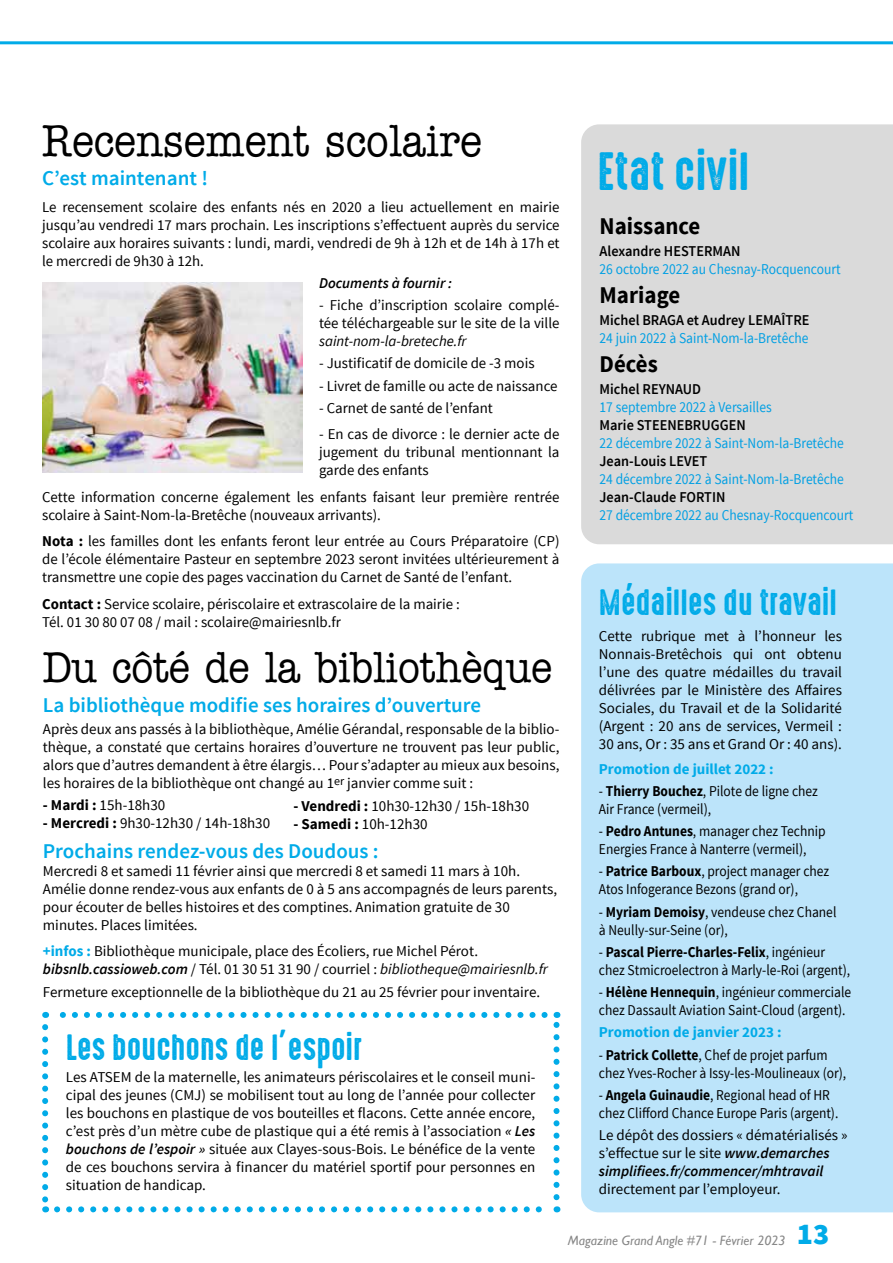
<style>
.page{position:relative;width:893px;height:1263px;background:#fff}
.page>*{position:absolute;margin:0;border:0;box-sizing:border-box;transform-origin:0 0}
.t1{font:48.45px "High Voltage Rough";color:#01abe8}
.t2{font:500 45px "American Typewriter Std";color:#000;scale:.9 1}
.t3{font:500 43.5px "American Typewriter Std";color:#000;scale:.9 1}
.t4{font:33px "High Voltage Rough";color:#01abe8}
.t5{font:900 30px "Source Sans Pro";color:#01abe8}
.t6{font:700 24px "Source Sans Pro";color:#000;scale:.95 1}
.t7{font:600 21px "Source Sans Pro";color:#01abe8}
.t8{font:15px/18px "Source Sans Pro";color:#000;text-align:justify}
.t9{font:15px/18px "Source Sans Pro";color:#000;scale:.9 1}
.t10{font:15px "Source Sans Pro";color:#009fe3;scale:.9 1}
.t11{font:600 15px "Source Sans Pro";color:#000;scale:.95 1}
.t12{font:700 15px "Source Sans Pro";color:#01abe8}
.t13{font:italic 15px "Source Sans Pro";color:#000}
.t14{font:italic 600 15px "Source Sans Pro";color:#000}
.t15{font:italic 13.5px "Gill Sans";color:#878787}
.s1{font-weight:700}
.s2{font-weight:700;color:#01abe8}
.s3{font-weight:600;font-style:italic}
.s4{font-style:italic}
</style>
<div class="page">
<hr style="left:0;top:41px;width:893px;height:3px;background:#01abe8">
<div style="left:581px;top:124px;width:312px;height:420px;background:#dadada"></div>
<div style="left:581px;top:563px;width:312px;height:649px;background:#bce4fa"></div>
<svg style="left:42px;top:1027px;width:6px;height:185px"></svg>
<svg style="left:57px;top:1206px;width:500px;height:6px"></svg>
<svg style="left:553px;top:1012px;width:6px;height:185px"></svg>
<svg style="left:45px;top:1012px;width:500px;height:6px"></svg>
<img style="left:42px;top:282px;width:260px;height:190px">
<h2 class="t2" style="left:42px;top:115px;width:490px">Recensement scolaire</h2>
<h3 class="t7" style="left:42px;top:165px;width:167px">C’est maintenant !</h3>
<p class="t8" style="left:42px;top:198px;width:519px">Le recensement scolaire des enfants nés en 2020 a lieu actuellement en mairie jusqu’au vendredi 17 mars prochain. Les inscriptions s’effectuent auprès du service scolaire aux horaires suivants : lundi, mardi, vendredi de 9h à 12h et de 14h à 17h et le mercredi de 9h30 à 12h.</p>
<p class="t14" style="left:319px;top:273px;width:135px">Documents à fournir :</p>
<p class="t8" style="left:319px;top:296px;width:242px">- Fiche d’inscription scolaire complé&shy;tée téléchargeable sur le site de la ville</p>
<p class="t13" style="left:319px;top:332px;width:149px">saint-nom-la-breteche.fr</p>
<p class="t8" style="left:319px;top:355px;width:217px">- Justificatif de domicile de -3 mois</p>
<p class="t8" style="left:319px;top:377px;width:240px">- Livret de famille ou acte de naissance</p>
<p class="t8" style="left:319px;top:399px;width:175px">- Carnet de santé de l’enfant</p>
<p class="t8" style="left:319px;top:426px;width:242px">- En cas de divorce : le dernier acte de jugement du tribunal mentionnant la garde des enfants</p>
<p class="t8" style="left:42px;top:488px;width:519px">Cette information concerne également les enfants faisant leur première rentrée scolaire à Saint-Nom-la-Bretêche (nouveaux arrivants).</p>
<p class="t8" style="left:42px;top:533px;width:519px"><span class="s1">Nota :</span> les familles dont les enfants feront leur entrée au Cours Préparatoire (CP) de l’école élémentaire Pasteur en septembre 2023 seront invitées ultérieurement à transmettre une copie des pages vaccination du Carnet de Santé de l’enfant.</p>
<p class="t8" style="left:42px;top:595px;width:419px"><span class="s1">Contact :</span> Service scolaire, périscolaire et extrascolaire de la mairie :<br>Tél. 01 30 80 07 08 / mail : scolaire@mairiesnlb.fr</p>
<h3 class="t3" style="left:43px;top:643px;width:567px">Du côté de la bibliothèque</h3>
<h3 class="t7" style="left:43px;top:691px;width:440px">La bibliothèque modifie ses horaires d’ouverture</h3>
<p class="t8" style="left:43px;top:720px;width:518px">Après deux ans passés à la bibliothèque, Amélie Gérandal, responsable de la biblio&shy;thèque, a constaté que certains horaires d’ouverture ne trouvent pas leur public, alors que d’autres demandent à être élargis… Pour s’adapter au mieux aux besoins, les horaires de la bibliothèque ont changé au 1<sup>er</sup> janvier comme suit :</p>
<p class="t8" style="left:43px;top:796px;width:124px"><span class="s1">- Mardi :</span> 15h-18h30</p>
<p class="t8" style="left:43px;top:814px;width:229px"><span class="s1">- Mercredi :</span> 9h30-12h30 / 14h-18h30</p>
<h3 class="t7" style="left:43px;top:837px;width:337px">Prochains rendez-vous des Doudous :</h3>
<p class="t8" style="left:43px;top:862px;width:516px;text-align:left">Mercredi 8 et samedi 11 février ainsi que mercredi 8 et samedi 11 mars à 10h.<br>Amélie donne rendez-vous aux enfants de 0 à 5 ans accompagnés de leurs parents, pour écouter de belles histoires et des comptines. Animation gratuite de 30 minutes. Places limitées.</p>
<p class="t8" style="left:43px;top:942px;width:507px"><span class="s2">+infos :</span> Bibliothèque municipale, place des Écoliers, rue Michel Pérot. <span class="s3">bibsnlb.cassioweb.com</span> / Tél. 01 30 51 31 90 / courriel : <span class="s4">bibliotheque@mairiesnlb.fr</span></p>
<p class="t8" style="left:43px;top:983px;width:499px">Fermeture exceptionnelle de la bibliothèque du 21 au 25 février pour inventaire.</p>
<p class="t8" style="left:293px;top:797px;width:237px"><span class="s1">- Vendredi :</span> 10h30-12h30 / 15h-18h30</p>
<p class="t8" style="left:293px;top:815px;width:136px"><span class="s1">- Samedi :</span> 10h-12h30</p>
<h3 class="t4" style="left:66px;top:1029px;width:298px">Les bouchons de l’espoir</h3>
<p class="t8" style="left:66px;top:1068px;width:471px">Les ATSEM de la maternelle, les animateurs périscolaires et le conseil muni&shy;cipal des jeunes (CMJ) se mobilisent tout au long de l’année pour collecter les bouchons en plastique de vos bouteilles et flacons. Cette année encore, c’est près d’un mètre cube de plastique qui a été remis à l’association <span class="s3">« Les bouchons de l’espoir »</span> située aux Clayes-sous-Bois. Le bénéfice de la vente de ces bouchons servira à financer du matériel sportif pour personnes en situation de handicap.</p>
<h1 class="t1" style="left:597px;top:144px;width:154px">Etat civil</h1>
<h3 class="t6" style="left:600px;top:211px;width:108px">Naissance</h3>
<p class="t11" style="left:600px;top:242px;width:150px">Alexandre HESTERMAN</p>
<p class="t10" style="left:600px;top:260px;width:269px">26 octobre 2022 au Chesnay-Rocquencourt</p>
<h3 class="t6" style="left:600px;top:280px;width:86px">Mariage</h3>
<p class="t11" style="left:600px;top:311px;width:223px">Michel BRAGA et Audrey LEMAÎTRE</p>
<p class="t10" style="left:600px;top:329px;width:234px">24 juin 2022 à Saint-Nom-la-Bretêche</p>
<h3 class="t6" style="left:600px;top:349px;width:63px">Décès</h3>
<p class="t11" style="left:600px;top:380px;width:108px">Michel REYNAUD</p>
<p class="t10" style="left:600px;top:398px;width:193px">17 septembre 2022 à Versailles</p>
<p class="t11" style="left:600px;top:416px;width:155px">Marie STEENEBRUGGEN</p>
<p class="t10" style="left:600px;top:434px;width:273px">22 décembre 2022 à Saint-Nom-la-Bretêche</p>
<p class="t11" style="left:600px;top:452px;width:115px">Jean-Louis LEVET</p>
<p class="t10" style="left:600px;top:470px;width:273px">24 décembre 2022 à Saint-Nom-la-Bretêche</p>
<p class="t11" style="left:600px;top:488px;width:134px">Jean-Claude FORTIN</p>
<p class="t10" style="left:600px;top:506px;width:284px">27 décembre 2022 au Chesnay-Rocquencourt</p>
<h3 class="t4" style="left:599px;top:584px;width:240px">Médailles du travail</h3>
<p class="t8" style="left:599px;top:627px;width:245px">Cette rubrique met à l’honneur les Nonnais-Bretêchois qui ont obtenu l’une des quatre médailles du travail délivrées par le Ministère des Affaires Sociales, du Travail et de la Solidarité (Argent : 20 ans de services, Vermeil :<br>30 ans, Or : 35 ans et Grand Or : 40 ans).</p>
<p class="t12" style="left:599px;top:759px;width:176px">Promotion de juillet 2022 :</p>
<p class="t9" style="left:599px;top:782px;width:245px">- <span class="s1">Thierry Bouchez</span>, Pilote de ligne chez<br>Air France (vermeil),</p>
<p class="t9" style="left:599px;top:822px;width:253px">- <span class="s1">Pedro Antunes</span>, manager chez Technip<br>Energies France à Nanterre (vermeil),</p>
<p class="t9" style="left:599px;top:863px;width:258px">- <span class="s1">Patrice Barboux</span>, project manager chez<br>Atos Infogerance Bezons (grand or),</p>
<p class="t9" style="left:599px;top:903px;width:265px">- <span class="s1">Myriam Demoisy</span>, vendeuse chez Chanel à Neully-sur-Seine (or),</p>
<p class="t9" style="left:599px;top:943px;width:281px">- <span class="s1">Pascal Pierre-Charles-Felix</span>, ingénieur chez Stmicroelectron à Marly-le-Roi (argent),</p>
<p class="t9" style="left:599px;top:983px;width:282px">- <span class="s1">Hélène Hennequin</span>, ingénieur commerciale chez Dassault Aviation Saint-Cloud (argent).</p>
<p class="t12" style="left:599px;top:1023px;width:184px">Promotion de janvier 2023 :</p>
<p class="t9" style="left:599px;top:1046px;width:276px">- <span class="s1">Patrick Collette</span>, Chef de projet parfum chez Yves-Rocher à Issy-les-Moulineaux (or),</p>
<p class="t9" style="left:599px;top:1086px;width:268px">- <span class="s1">Angela Guinaudie</span>, Regional head of HR chez Clifford Chance Europe Paris (argent).</p>
<p class="t8" style="left:599px;top:1126px;width:250px;text-align:left">Le dépôt des dossiers « dématérialisés » s’effectue sur le site <span class="s3">www.demarches simplifiees.fr/commencer/mhtravail</span></p>
<p class="t8" style="left:599px;top:1180px;width:183px">directement par l’employeur.</p>
<p class="t15" style="left:568px;top:1233px;width:219px">Magazine Grand Angle #71 - Février 2023</p>
<h3 class="t5" style="left:797px;top:1215px;width:34px">13</h3>
</div>
